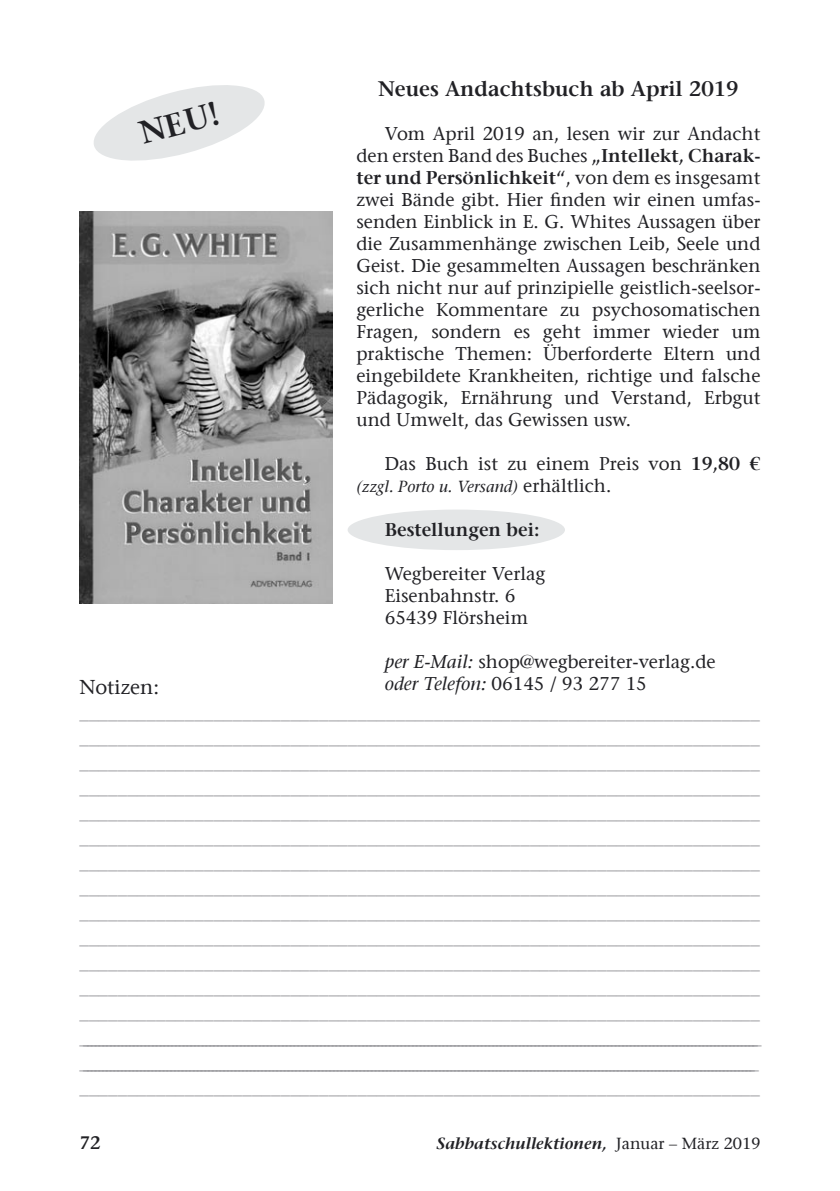
<style>
.page{position:relative;width:840px;height:1191px;background:#fff}
.page>*{position:absolute;margin:0;border:0;box-sizing:border-box;transform-origin:0 0}
._02_Grundtext_mit_Einzug{font:600 32px "Stone Serif";color:#212125}
.Linie{font:600 20.8px "Stone Serif";color:#212125}
.Anmerkung{font:20px "Stone Serif";color:#212125}
.Linie-2{font:19px/25px "Stone Serif";color:#96969a;text-align:justify}
._02_Grundtext_mit_Einzug-2{font:18.4px/22px "Stone Serif";color:#212125;text-align:justify}
._02_Grundtext_mit_Einzug-3{font:600 18.4px "Stone Serif";color:#212125}
.t1{font:600 18px "Stone Serif";color:#212125}
.t2{font:italic 600 16px "Stone Serif";color:#212125}
._02_Grundtext_mit_Einzug-4{font:italic 16px "Stone Serif";color:#212125}
.s1{font-weight:600}
.s2{font-style:normal;font-size:18.4px}
.s3{font-style:italic}
.s4{font-weight:400;font-style:normal}
</style>
<div class="page">
<div style="left:347px;top:509px;width:217px;height:41px;background:#e4e6e7;border-radius:50%"></div>
<svg style="left:94px;top:85px;width:171px;height:76px"></svg>
<img style="left:79px;top:211px;width:253px;height:392px">
<p class="_02_Grundtext_mit_Einzug" style="left:135px;top:115px;width:83px;rotate:-15deg">NEU!</p>
<p class="Linie" style="left:378px;top:76px;width:361px">Neues Andachtsbuch ab April 2019</p>
<p class="_02_Grundtext_mit_Einzug-2" style="left:356px;top:122px;width:405px;text-indent:28px">Vom April 2019 an, lesen wir zur Andacht den ersten Band des Buches <span class="s1">„Intellekt, Charak&shy;ter und Persönlichkeit“</span>, von dem es insgesamt zwei Bände gibt. Hier finden wir einen umfas&shy;senden Einblick in E. G. Whites Aussagen über die Zusammenhänge zwischen Leib, Seele und Geist. Die gesammelten Aussagen beschränken sich nicht nur auf prinzipielle geistlich-seelsor&shy;gerliche Kommentare zu psychosomatischen Fragen, sondern es geht immer wieder um praktische Themen: Überforderte Eltern und eingebildete Krankheiten, richtige und falsche Pädagogik, Ernährung und Verstand, Erbgut und Umwelt, das Gewissen usw.</p>
<p class="_02_Grundtext_mit_Einzug-2" style="left:384px;top:452px;width:356px">Das Buch ist zu einem Preis von <span class="s1">19,80</span></p>
<p class="_02_Grundtext_mit_Einzug-4" style="left:356px;top:477px;width:256px">(zzgl. Porto u. Versand) <span class="s2">erhältlich.</span></p>
<p class="_02_Grundtext_mit_Einzug-3" style="left:384px;top:518px;width:156px">Bestellungen bei:</p>
<p class="_02_Grundtext_mit_Einzug-2" style="left:384px;top:562px;width:162px">Wegbereiter Verlag</p>
<p class="_02_Grundtext_mit_Einzug-2" style="left:384px;top:584px;width:132px">Eisenbahnstr. 6</p>
<p class="_02_Grundtext_mit_Einzug-2" style="left:384px;top:606px;width:145px">65439 Flörsheim</p>
<p class="_02_Grundtext_mit_Einzug-2" style="left:384px;top:650px;width:332px"><span class="s3">per E-Mail:</span> shop@wegbereiter-verlag.de</p>
<p class="Anmerkung" style="left:79px;top:675px;width:81px">Notizen:</p>
<p class="_02_Grundtext_mit_Einzug-2" style="left:384px;top:672px;width:263px"><span class="s3">oder Telefon:</span> 06145 / 93 277 15</p>
<p class="Linie-2" style="left:79px;top:700px;width:681px">_______________________________________________________________________ _______________________________________________________________________ _______________________________________________________________________</p>
<p class="Linie-2" style="left:79px;top:775px;width:681px">_______________________________________________________________________</p>
<p class="Linie-2" style="left:79px;top:800px;width:681px">_______________________________________________________________________ _______________________________________________________________________ _______________________________________________________________________</p>
<p class="Linie-2" style="left:79px;top:875px;width:681px">_______________________________________________________________________ _______________________________________________________________________ _______________________________________________________________________ _______________________________________________________________________</p>
<p class="Linie-2" style="left:79px;top:975px;width:683px">_______________________________________________________________________ _______________________________________________________________________ _________________________________________________________________________________________________________________________________________________________________________________ __________________________________________________________________________________________________________________________________________________________________________________</p>
<p class="Linie-2" style="left:79px;top:1075px;width:681px">_______________________________________________________________________</p>
<p class="t1" style="left:79px;top:1132px;width:23px">72</p>
<p class="t2" style="left:436px;top:1134px;width:325px">Sabbatschullektionen, <span class="s4">Januar – März 2019</span></p>
</div>
